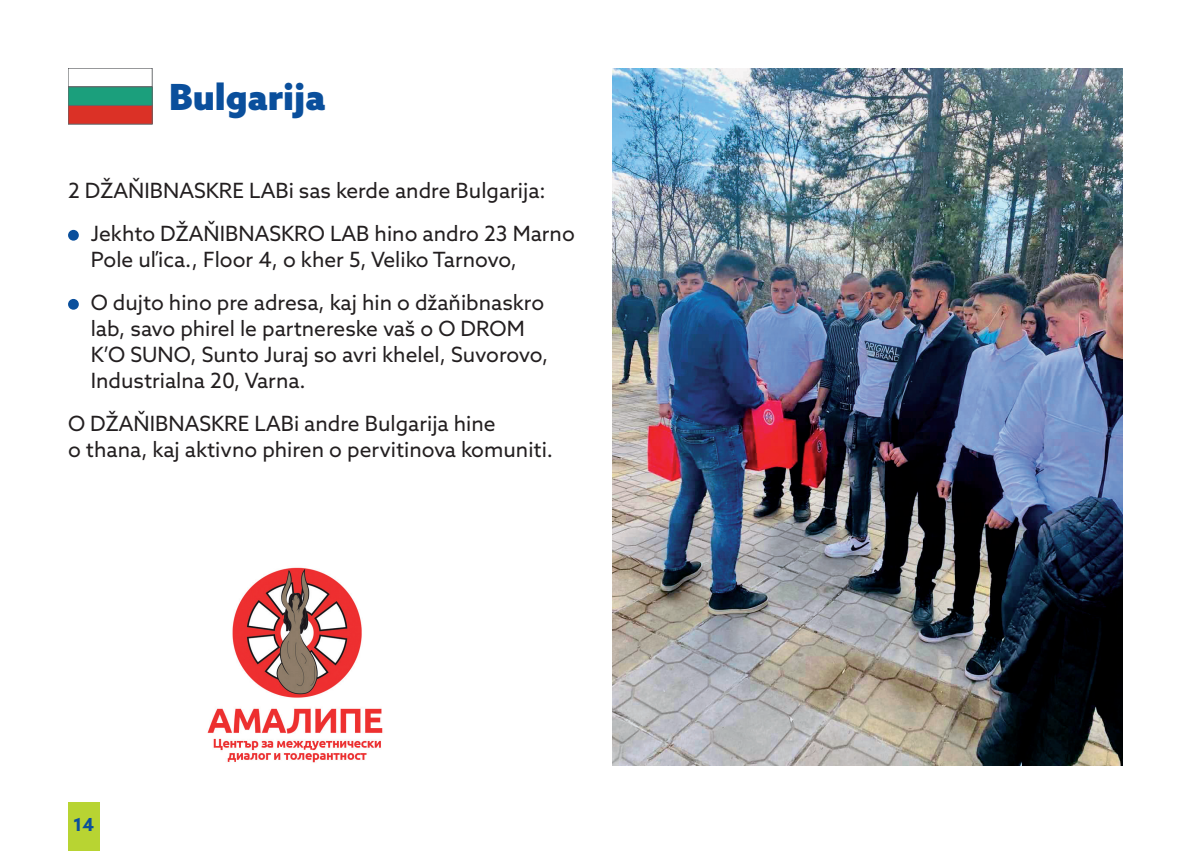
<style>
.page{position:relative;width:1191px;height:851px;background:#fff}
.page>*{position:absolute;margin:0;border:0;box-sizing:border-box;transform-origin:0 0}
.t1{font:900 36px "Azo Sans";color:#0a4f9c}
.t2{font:21px/26px "Azo Sans";color:#231f20}
.t3{font:700 18px "Azo Sans";color:#0a4f9c}
</style>
<div class="page">
<div style="left:68px;top:802px;width:31px;height:48px;background:#b8d432"></div>
<div style="left:68px;top:230px;width:11px;height:10px;background:#0a4f9c;border-radius:50%"></div>
<div style="left:68px;top:299px;width:11px;height:10px;background:#0a4f9c;border-radius:50%"></div>
<div style="left:68px;top:68px;width:84px;height:19px;border:1px solid #636568"></div>
<div style="left:68px;top:87px;width:84px;height:18px;background:#1b9f7c"></div>
<div style="left:68px;top:87px;width:84px;height:18px;border:1px solid #636568"></div>
<div style="left:68px;top:105px;width:84px;height:19px;background:#db3126"></div>
<div style="left:68px;top:105px;width:84px;height:19px;border:1px solid #636568"></div>
<img style="left:612px;top:68px;width:511px;height:697px">
<img style="left:207px;top:567px;width:176px;height:196px">
<h1 class="t1" style="left:169px;top:73px;width:157px">Bulgarija</h1>
<p class="t2" style="left:91px;top:168px;width:485px;line-height:43px;text-indent:-23px">2 DŽAŇIBNASKRE LABi sas kerde andre Bulgarija:<br>Jekhto DŽAŇIBNASKRO LAB hino andro 23 Marno</p>
<p class="t2" style="left:91px;top:237px;width:455px;line-height:43px">Pole uľica., Floor 4, o kher 5, Veliko Tarnovo,<br>O dujto hino pre adresa, kaj hin o džaňibnaskro</p>
<p class="t2" style="left:91px;top:315px;width:459px">lab, savo phirel le partnereske vaš o O DROM<br>K’O SUNO, Sunto Juraj so avri khelel, Suvorovo,<br>Industrialna 20, Varna.</p>
<p class="t2" style="left:68px;top:410px;width:486px">O DŽAŇIBNASKRE LABi andre Bulgarija hine<br>o thana, kaj aktivno phiren o pervitinova komuniti.</p>
<p class="t3" style="left:73px;top:812px;width:23px">14</p>
</div>
